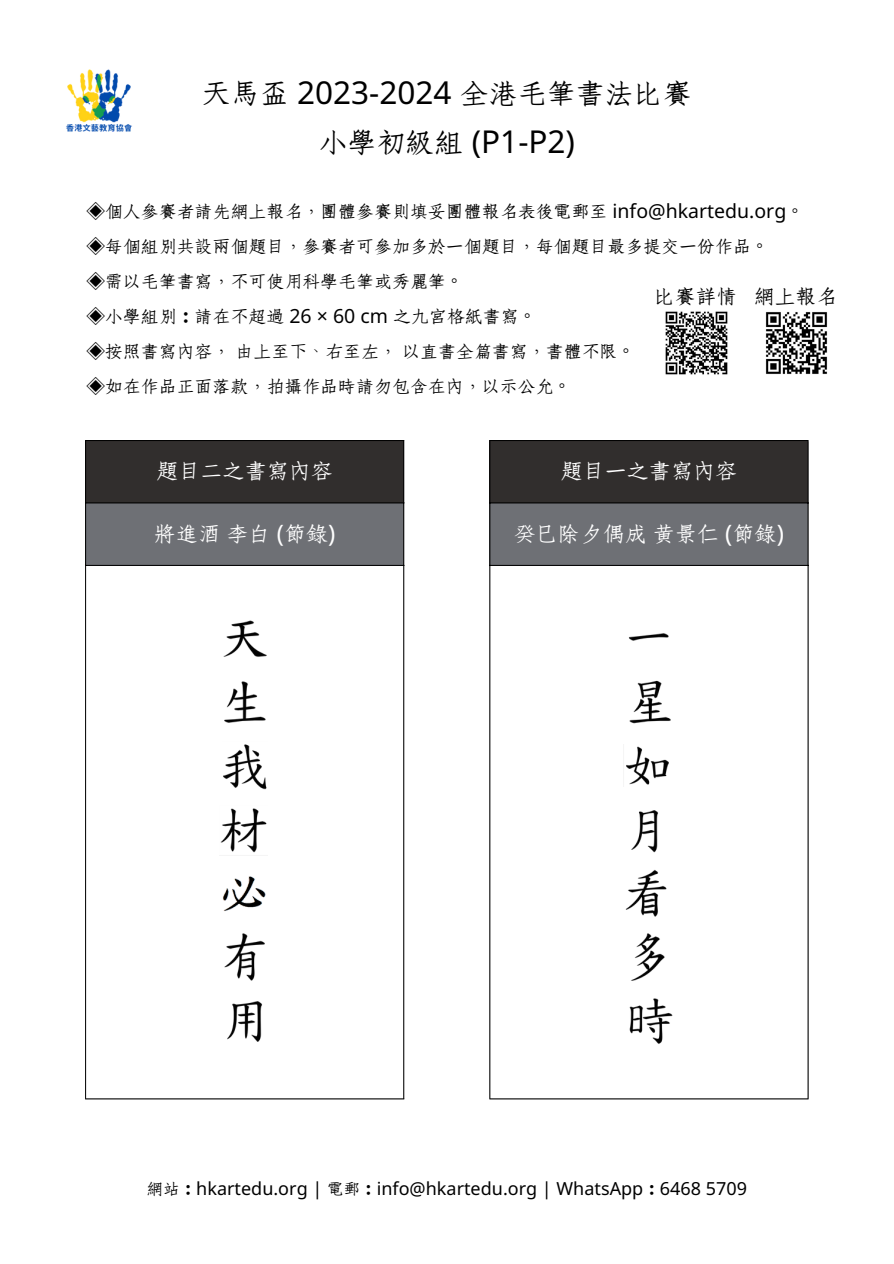
<style>
.page{position:relative;width:894px;height:1264px;background:#fff}
.page>*{position:absolute;margin:0;border:0;box-sizing:border-box;transform-origin:0 0}
.t1{font:31.5px "cw Te X Fang Song";color:#000}
.t2{font:31.5px "Noto Sans";color:#000}
.t3{font:24px "cw Te X Fang Song";color:#fff}
.t4{font:22.5px "cw Te X Fang Song";color:#000}
.t5{font:19.5px "cw Te X Fang Song";color:#000}
.t6{font:18px "Noto Sans";color:#000}
.s1{font-family:"Noto Sans"}
.s2{font-family:"cw Te X Fang Song"}
</style>
<div class="page">
<img style="left:66px;top:69px;width:66px;height:63px">
<div style="left:489px;top:440px;width:319px;height:63px;background:#312e2d"></div>
<div style="left:489px;top:502px;width:319px;height:63px;background:#6e7075"></div>
<hr style="left:489px;top:441px;width:1px;height:657px;background:#000">
<hr style="left:807px;top:441px;width:1px;height:657px;background:#000">
<hr style="left:489px;top:440px;width:319px;height:1px;background:#000">
<hr style="left:489px;top:502px;width:319px;height:1px;background:#000">
<hr style="left:489px;top:565px;width:319px;height:1px;background:#000">
<hr style="left:489px;top:1098px;width:319px;height:1px;background:#000">
<div style="left:85px;top:440px;width:319px;height:63px;background:#312e2d"></div>
<div style="left:85px;top:502px;width:319px;height:63px;background:#6e7075"></div>
<hr style="left:85px;top:441px;width:1px;height:657px;background:#000">
<hr style="left:403px;top:441px;width:1px;height:657px;background:#000">
<hr style="left:85px;top:440px;width:319px;height:1px;background:#000">
<hr style="left:85px;top:502px;width:319px;height:1px;background:#000">
<hr style="left:85px;top:565px;width:319px;height:1px;background:#000">
<hr style="left:85px;top:1098px;width:319px;height:1px;background:#000">
<img style="left:628px;top:633px;width:41px;height:8px">
<img style="left:629px;top:680px;width:42px;height:44px">
<img style="left:626px;top:746px;width:43px;height:39px">
<img style="left:631px;top:810px;width:27px;height:43px">
<img style="left:625px;top:870px;width:42px;height:47px">
<img style="left:631px;top:933px;width:34px;height:48px">
<img style="left:629px;top:998px;width:44px;height:46px">
<img style="left:223px;top:620px;width:44px;height:37px">
<img style="left:224px;top:681px;width:42px;height:42px">
<img style="left:223px;top:744px;width:44px;height:45px">
<img style="left:220px;top:808px;width:47px;height:45px">
<img style="left:223px;top:876px;width:43px;height:35px">
<img style="left:224px;top:933px;width:41px;height:48px">
<img style="left:227px;top:1001px;width:35px;height:41px">
<img style="left:665px;top:311px;width:63px;height:64px">
<img style="left:765px;top:312px;width:63px;height:62px">
<p class="t1" style="left:202px;top:78px;width:491px">天馬盃 <span class="s1">2023-2024</span> 全港毛筆書法比賽</p>
<p class="t2" style="left:318px;top:119px;width:258px"><span class="s2">小學初級組</span> (P1-P2)</p>
<p class="t5" style="left:87px;top:202px;width:718px">◈個人參賽者請先網上報名，團體參賽則填妥團體報名表後電郵至 <span class="s1">info@hkartedu.org</span>。</p>
<p class="t5" style="left:87px;top:237px;width:683px">◈每個組別共設兩個題目，參賽者可參加多於一個題目，每個題目最多提交一份作品。</p>
<p class="t5" style="left:87px;top:272px;width:378px">◈需以毛筆書寫，不可使用科學毛筆或秀麗筆。</p>
<p class="t5" style="left:87px;top:307px;width:451px">◈小學組別︰請在不超過 <span class="s1">26 × 60 cm</span> 之九宮格紙書寫。</p>
<p class="t5" style="left:87px;top:342px;width:550px">◈按照書寫內容，由上至下、右至左，以直書全篇書寫，書體不限。</p>
<p class="t5" style="left:87px;top:377px;width:486px">◈如在作品正面落款，拍攝作品時請勿包含在內，以示公允。</p>
<p class="t4" style="left:654px;top:286px;width:84px">比賽詳情</p>
<p class="t4" style="left:753px;top:286px;width:84px">網上報名</p>
<p class="t3" style="left:156px;top:460px;width:178px">題目二之書寫內容</p>
<p class="t3" style="left:154px;top:522px;width:183px">將進酒李白 <span class="s1">(</span>節錄<span class="s1">)</span></p>
<p class="t3" style="left:560px;top:460px;width:178px">題目一之書寫內容</p>
<p class="t3" style="left:514px;top:522px;width:271px">癸巳除夕偶成黃景仁 <span class="s1">(</span>節錄<span class="s1">)</span></p>
<p class="t6" style="left:146px;top:1175px;width:601px"><span class="s2">網站︰</span>hkartedu.org | <span class="s2">電郵︰</span>info@hkartedu.org | WhatsApp<span class="s2">︰</span>6468 5709</p>
</div>
